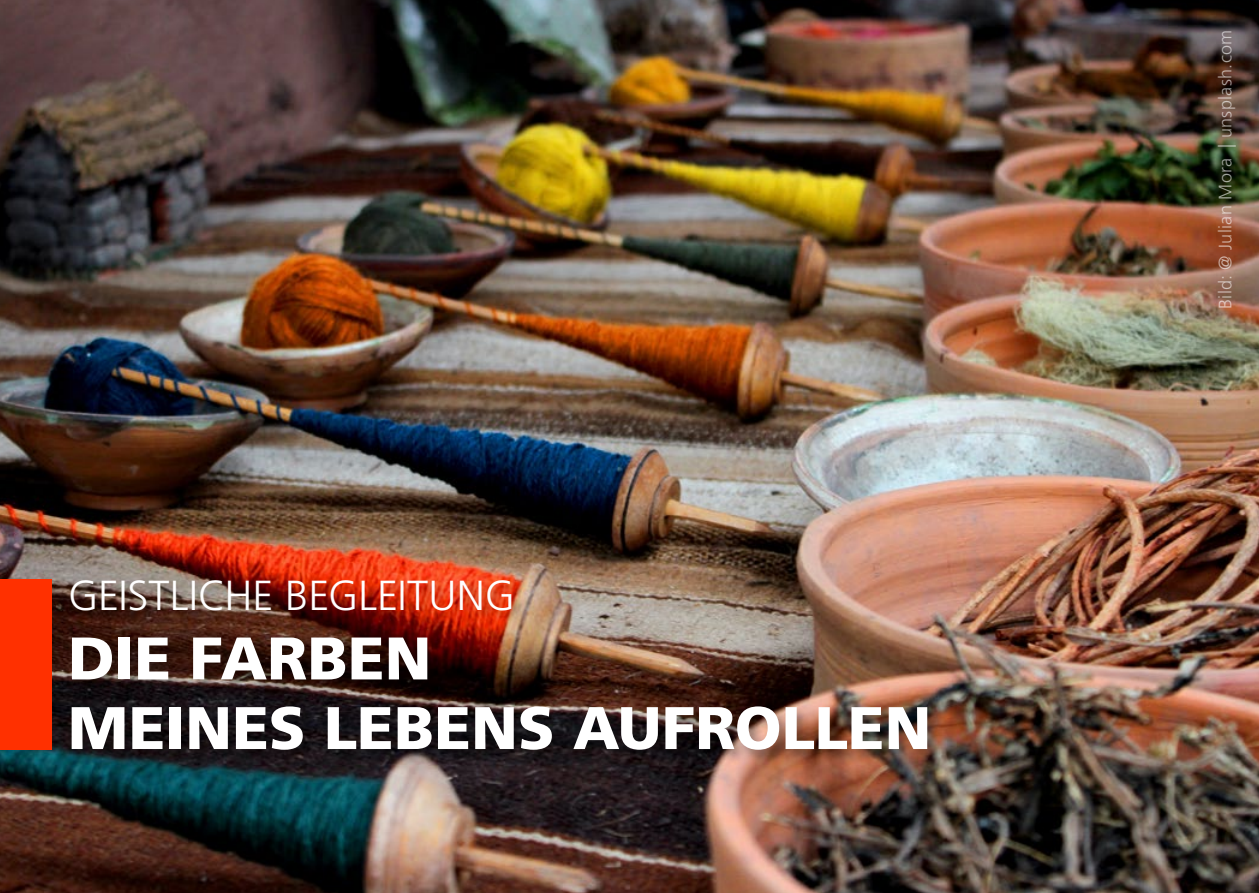
<style>
.page{position:relative;width:1259px;height:893px;background:#fff}
.page>*{position:absolute;margin:0;border:0;box-sizing:border-box;transform-origin:0 0}
.t1{font:900 60px/69.6px "Frutiger LT Pro";color:#fff}
.t2{font:300 42px "Frutiger LT Pro";color:#fff}
.t3{font:300 18px "Frutiger LT Pro";letter-spacing:.02em;color:#fff}
</style>
<div class="page">
<img style="left:0;top:0;width:1259px;height:893px">
<div style="left:68px;top:577px;width:875px;height:188px;background:#000;opacity:.35"></div>
<div style="left:0;top:579px;width:51px;height:170px;background:#ff3000"></div>
<p class="t2" style="left:68px;top:571px;width:448px">GEISTLICHE BEGLEITUNG</p>
<p class="t1" style="left:68px;top:623px;width:864px">DIE FARBEN<br>MEINES LEBENS AUFROLLEN</p>
<p class="t3" style="left:1214px;top:309px;width:281px;rotate:-90deg">Bild: @ Julian Mora | unsplash.com</p>
</div>
